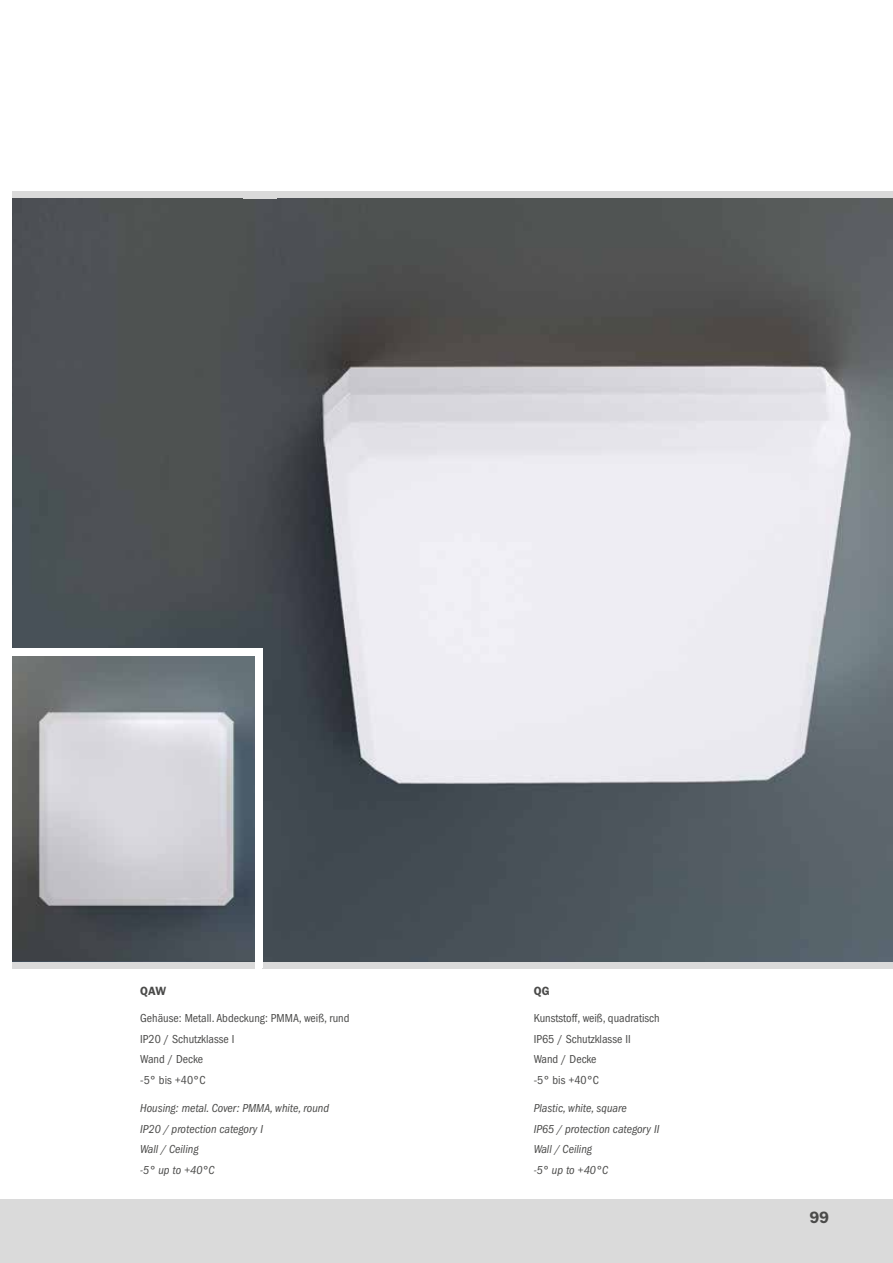
<style>
.page{position:relative;width:893px;height:1263px;background:#fff}
.page>*{position:absolute;margin:0;border:0;box-sizing:border-box;transform-origin:0 0}
.t1{font:600 16.5px "ITC Franklin Gothic Std";color:#4a4a49}
.t2{font:italic condensed 12px/20.5px "ITC Franklin Gothic Std";color:#4a4a49}
.t3{font:condensed 12px/20.5px "ITC Franklin Gothic Std";color:#4a4a49}
.t4{font:600 12px "ITC Franklin Gothic Std";color:#4a4a49}
</style>
<div class="page">
<div style="left:0;top:1199px;width:893px;height:64px;background:#dadada"></div>
<div style="left:262px;top:191px;width:631px;height:8px;background:#dadada"></div>
<div style="left:13px;top:191px;width:242px;height:8px;background:#dadada"></div>
<div style="left:262px;top:961px;width:631px;height:7px;background:#dadada"></div>
<div style="left:13px;top:961px;width:242px;height:7px;background:#dadada"></div>
<img style="left:13px;top:199px;width:880px;height:762px">
<img style="left:13px;top:656px;width:242px;height:304px">
<div style="left:243px;top:191px;width:34px;height:8px;background:#dadada"></div>
<div style="left:9px;top:648px;width:250px;height:8px;background:#fff"></div>
<div style="left:255px;top:648px;width:7px;height:320px;background:#fff"></div>
<p class="t4" style="left:140px;top:983px;width:28px">QAW</p>
<p class="t4" style="left:534px;top:983px;width:17px">QG</p>
<p class="t3" style="left:140px;top:1008px;width:211px">Gehäuse: Metall. Abdeckung: PMMA, weiß, rund<br>IP20 / Schutzklasse I<br>Wand / Decke<br>-5° bis +40°C</p>
<p class="t2" style="left:140px;top:1098px;width:190px">Housing: metal. Cover: PMMA, white, round<br>IP20 / protection category I<br>Wall / Ceiling<br>-5° up to +40°C</p>
<p class="t3" style="left:534px;top:1008px;width:127px">Kunststoff, weiß, quadratisch<br>IP65 / Schutzklasse II<br>Wand / Decke<br>-5° bis +40°C</p>
<p class="t2" style="left:534px;top:1098px;width:127px">Plastic, white, square<br>IP65 / protection category II<br>Wall / Ceiling<br>-5° up to +40°C</p>
<h1 class="t1" style="left:809px;top:1208px;width:21px">99</h1>
</div>
